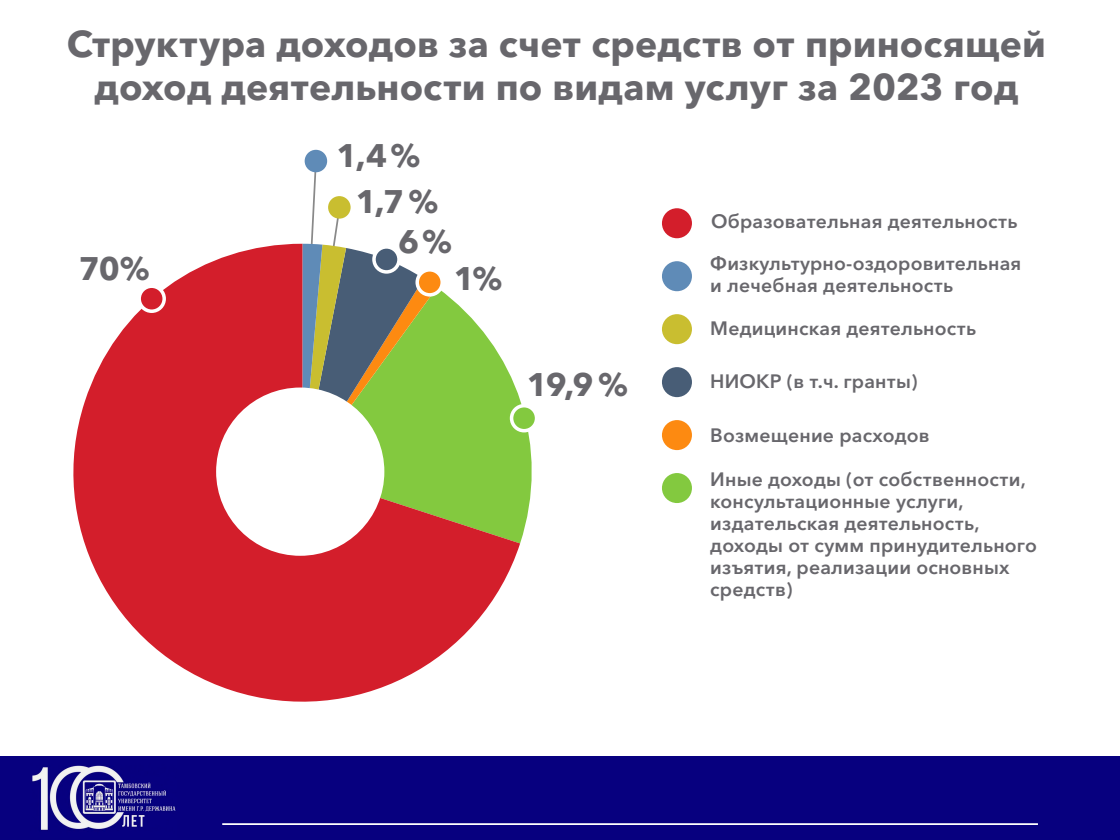
<style>
.page{position:relative;width:1120px;height:840px;background:#fff}
.page>*{position:absolute;margin:0;border:0;box-sizing:border-box;transform-origin:0 0}
.t1{font:700 37.01px/43.8px "Avenir Next Cyr";letter-spacing:.005em;color:#68676c;text-align:center}
.t2{font:700 32.38px/46.7px "Avenir Next Cyr";color:#68676c;text-align:center}
.t3{font:600 19.25px/21.9px "Avenir Next Cyr";letter-spacing:.01em;color:#68676c}
</style>
<div class="page">
<div style="left:0;top:757px;width:1120px;height:83px;background:#07007f"></div>
<img style="left:32px;top:765px;width:144px;height:66px">
<hr style="left:222px;top:823px;width:816px;height:2px;background:#fff">
<div style="left:662px;top:208px;width:30px;height:30px;background:#d31e2b;border-radius:50%"></div>
<div style="left:662px;top:261px;width:30px;height:30px;background:#5f8bb7;border-radius:50%"></div>
<div style="left:662px;top:314px;width:30px;height:30px;background:#c9be30;border-radius:50%"></div>
<div style="left:662px;top:367px;width:30px;height:30px;background:#485d76;border-radius:50%"></div>
<div style="left:662px;top:420px;width:30px;height:30px;background:#fd8a11;border-radius:50%"></div>
<div style="left:662px;top:473px;width:30px;height:30px;background:#83c93f;border-radius:50%"></div>
<svg style="left:520px;top:400px;width:12px;height:143px"></svg>
<svg style="left:298px;top:159px;width:52px;height:85px"></svg>
<svg style="left:73px;top:244px;width:447px;height:458px;fill:#d31e2b"></svg>
<div style="left:216px;top:388px;width:168px;height:168px;background:#fff;border-radius:50%"></div>
<div style="left:139px;top:286px;width:25px;height:25px;background:#d31e2b;border-radius:50%"></div>
<div style="left:137px;top:284px;width:29px;height:29px;border:4px solid #fff;border-radius:50%"></div>
<div style="left:305px;top:150px;width:22px;height:22px;background:#5f8bb7;border-radius:50%"></div>
<div style="left:328px;top:196px;width:23px;height:23px;background:#c9be30;border-radius:50%"></div>
<div style="left:374px;top:247px;width:25px;height:25px;background:#485d76;border-radius:50%"></div>
<div style="left:372px;top:245px;width:29px;height:29px;border:4px solid #fff;border-radius:50%"></div>
<div style="left:417px;top:270px;width:25px;height:25px;background:#fd8a11;border-radius:50%"></div>
<div style="left:415px;top:268px;width:29px;height:29px;border:4px solid #fff;border-radius:50%"></div>
<div style="left:512px;top:406px;width:25px;height:25px;background:#83c93f;border-radius:50%"></div>
<div style="left:510px;top:404px;width:28px;height:28px;border:4px solid #fff;border-radius:50%"></div>
<h1 class="t1" style="left:67px;top:21px;width:981px">Структура доходов за счет средств от приносящей доход деятельности по видам услуг за 2023 год</h1>
<h2 class="t2" style="left:79px;top:245px;width:72px">70%</h2>
<h2 class="t2" style="left:336px;top:132px;width:104px">1,4%<br>1,7 %</h2>
<h2 class="t2" style="left:398px;top:218px;width:55px">6%</h2>
<h2 class="t2" style="left:454px;top:255px;width:50px">1%</h2>
<h2 class="t2" style="left:527px;top:361px;width:103px">19,9 %</h2>
<p class="t3" style="left:710px;top:200px;width:313px;line-height:42px">Образовательная деятельность<br>Физкультурно-оздоровительная</p>
<p class="t3" style="left:710px;top:274px;width:244px">и лечебная деятельность</p>
<p class="t3" style="left:710px;top:317px;width:267px">Медицинская деятельность</p>
<p class="t3" style="left:710px;top:370px;width:209px">НИОКР (в т.ч. гранты)</p>
<p class="t3" style="left:710px;top:425px;width:221px">Возмещение расходов</p>
<p class="t3" style="left:710px;top:469px;width:328px">Иные доходы (от собственности, консультационные услуги, издательская деятельность, доходы от сумм принудительного изъятия, реализации основных средств)</p>
</div>
